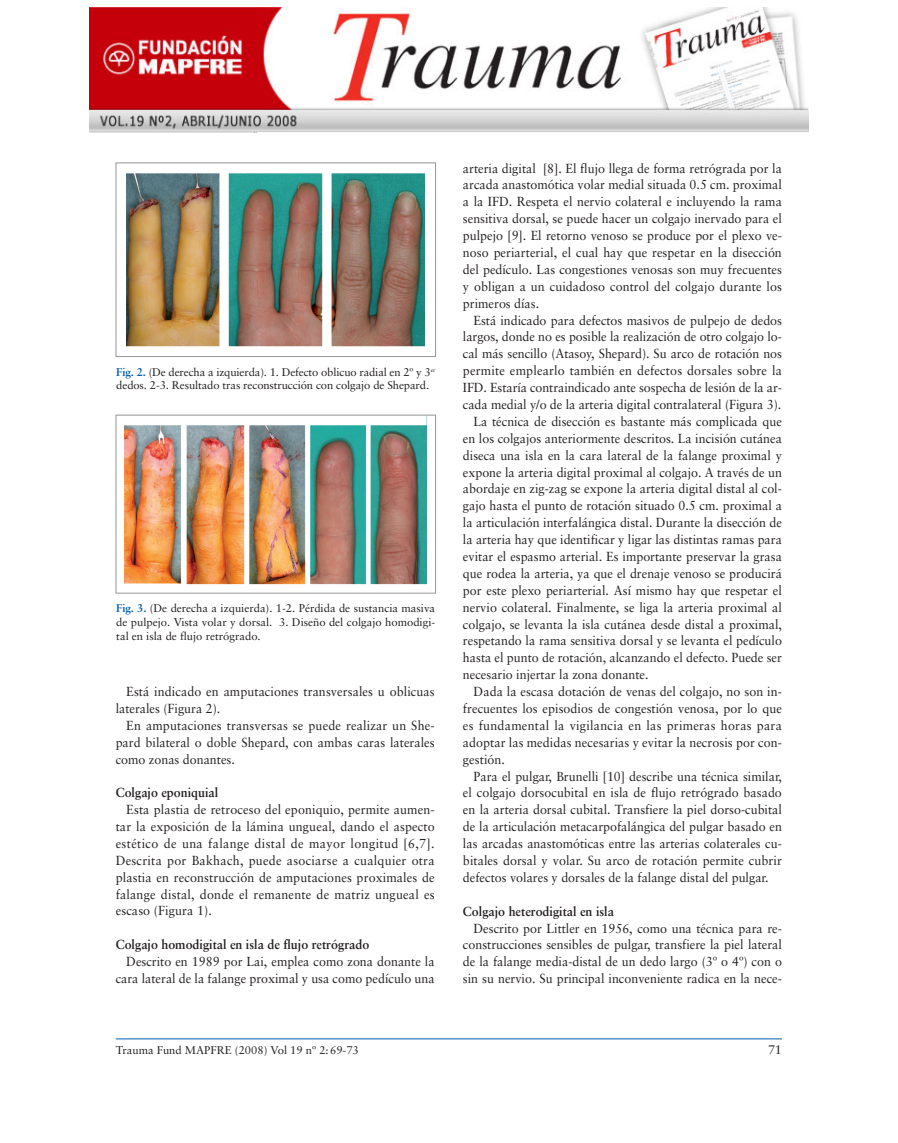
<style>
.page{position:relative;width:898px;height:1143px;background:#fff}
.page>*{position:absolute;margin:0;border:0;box-sizing:border-box;transform-origin:0 0}
.t1{font:13.12px/16.9px "Sabon";color:#231f20;text-align:justify;scale:.95 1}
.t2{font:700 13.12px "Sabon";color:#231f20;scale:.95 1}
.t3{font:13.12px "Sabon";letter-spacing:.02em;color:#231f20;scale:.95 1}
.t4{font:12.5px "Sabon";color:#231f20}
.t5{font:11.25px/13.8px "Sabon";letter-spacing:-.01em;color:#231f20}
.s1{font-weight:700;color:#015dab}
</style>
<div class="page">
<hr style="left:116px;top:1038px;width:666px;height:1px;background:#015dab">
<img style="left:127px;top:173px;width:297px;height:174px">
<div style="left:116px;top:162px;width:320px;height:195px;border:1px solid #939598"></div>
<img style="left:125px;top:425px;width:301px;height:160px">
<div style="left:116px;top:415px;width:320px;height:178px;border:1px solid #939598"></div>
<img style="left:90px;top:7px;width:718px;height:126px">
<p class="t5" style="left:116px;top:365px;width:320px"><span class="s1">Fig. 2.</span> (De derecha a izquierda). 1. Defecto oblicuo radial en 2º y 3<sup>er </sup>dedos. 2-3. Resultado tras reconstrucción con colgajo de Shepard.</p>
<p class="t5" style="left:116px;top:602px;width:320px;text-align:justify"><span class="s1">Fig. 3.</span> (De derecha a izquierda). 1-2. Pérdida de sustancia masiva de pulpejo. Vista volar y dorsal. 3. Diseño del colgajo homodigi&shy;tal en isla de flujo retrógrado.</p>
<p class="t1" style="left:116px;top:684px;width:337px;text-indent:11px">Está indicado en amputaciones transversales u oblicuas laterales (Figura 2).</p>
<p class="t1" style="left:116px;top:717px;width:337px;text-indent:11px">En amputaciones transversas se puede realizar un She&shy;pard bilateral o doble Shepard, con ambas caras laterales como zonas donantes.</p>
<p class="t2" style="left:116px;top:787px;width:109px">Colgajo eponiquial</p>
<p class="t1" style="left:116px;top:802px;width:337px;text-indent:11px">Esta plastia de retroceso del eponiquio, permite aumen&shy;tar la exposición de la lámina ungueal, dando el aspecto estético de una falange distal de mayor longitud [6,7].<br>Descrita por Bakhach, puede asociarse a cualquier otra plastia en reconstrucción de amputaciones proximales de falange distal, donde el remanente de matriz ungueal es escaso (Figura 1).</p>
<p class="t2" style="left:116px;top:939px;width:268px">Colgajo homodigital en isla de flujo retrógrado</p>
<p class="t1" style="left:116px;top:954px;width:337px;text-align:right">Descrito en 1989 por Lai, emplea como zona donante la cara lateral de la falange proximal y usa como pedículo una</p>
<p class="t1" style="left:463px;top:161px;width:337px">arteria digital [8]. El flujo llega de forma retrógrada por la arcada anastomótica volar medial situada 0.5 cm. proximal a la IFD. Respeta el nervio colateral e incluyendo la rama sensitiva dorsal, se puede hacer un colgajo inervado para el pulpejo [9]. El retorno venoso se produce por el plexo ve&shy;noso periarterial, el cual hay que respetar en la disección del pedículo. Las congestiones venosas son muy frecuentes y obligan a un cuidadoso control del colgajo durante los primeros días.</p>
<p class="t1" style="left:474px;top:312px;width:326px">Está indicado para defectos masivos de pulpejo de dedos</p>
<p class="t1" style="left:463px;top:329px;width:337px">largos, donde no es posible la realización de otro colgajo lo-</p>
<p class="t1" style="left:463px;top:346px;width:337px">cal más sencillo (Atasoy, Shepard). Su arco de rotación nos</p>
<p class="t1" style="left:463px;top:363px;width:337px">permite emplearlo también en defectos dorsales sobre la</p>
<p class="t1" style="left:463px;top:380px;width:337px">IFD. Estaría contraindicado ante sospecha de lesión de la ar-</p>
<p class="t1" style="left:463px;top:397px;width:336px">cada medial y/o de la arteria digital contralateral (Figura 3).</p>
<p class="t1" style="left:474px;top:414px;width:326px">La técnica de disección es bastante más complicada que</p>
<p class="t1" style="left:463px;top:431px;width:337px">en los colgajos anteriormente descritos. La incisión cutánea</p>
<p class="t1" style="left:463px;top:447px;width:337px">diseca una isla en la cara lateral de la falange proximal y</p>
<p class="t1" style="left:463px;top:464px;width:337px">expone la arteria digital proximal al colgajo. A través de un</p>
<p class="t1" style="left:463px;top:481px;width:337px">abordaje en zig-zag se expone la arteria digital distal al col-</p>
<p class="t1" style="left:463px;top:498px;width:337px">gajo hasta el punto de rotación situado 0.5 cm. proximal a</p>
<p class="t1" style="left:463px;top:515px;width:337px">la articulación interfalángica distal. Durante la disección de</p>
<p class="t1" style="left:463px;top:532px;width:337px">la arteria hay que identificar y ligar las distintas ramas para</p>
<p class="t1" style="left:463px;top:549px;width:337px">evitar el espasmo arterial. Es importante preservar la grasa</p>
<p class="t1" style="left:463px;top:566px;width:337px">que rodea la arteria, ya que el drenaje venoso se producirá</p>
<p class="t1" style="left:463px;top:583px;width:337px">por este plexo periarterial. Así mismo hay que respetar el</p>
<p class="t1" style="left:463px;top:599px;width:337px">nervio colateral. Finalmente, se liga la arteria proximal al</p>
<p class="t1" style="left:463px;top:616px;width:337px">colgajo, se levanta la isla cutánea desde distal a proximal,</p>
<p class="t1" style="left:463px;top:633px;width:337px">respetando la rama sensitiva dorsal y se levanta el pedículo</p>
<p class="t1" style="left:463px;top:650px;width:337px">hasta el punto de rotación, alcanzando el defecto. Puede ser</p>
<p class="t1" style="left:463px;top:667px;width:197px">necesario injertar la zona donante.</p>
<p class="t1" style="left:474px;top:684px;width:326px">Dada la escasa dotación de venas del colgajo, no son in-</p>
<p class="t1" style="left:463px;top:701px;width:337px">frecuentes los episodios de congestión venosa, por lo que</p>
<p class="t3" style="left:463px;top:719px;width:337px">es fundamental la vigilancia en las primeras horas para</p>
<p class="t1" style="left:463px;top:734px;width:337px">adoptar las medidas necesarias y evitar la necrosis por con-</p>
<p class="t1" style="left:463px;top:751px;width:46px">gestión.</p>
<p class="t1" style="left:474px;top:768px;width:326px">Para el pulgar, Brunelli [10] describe una técnica similar,</p>
<p class="t1" style="left:463px;top:785px;width:337px">el colgajo dorsocubital en isla de flujo retrógrado basado</p>
<p class="t1" style="left:463px;top:802px;width:337px">en la arteria dorsal cubital. Transfiere la piel dorso-cubital</p>
<p class="t1" style="left:463px;top:819px;width:337px">de la articulación metacarpofalángica del pulgar basado en</p>
<p class="t1" style="left:463px;top:836px;width:337px">las arcadas anastomóticas entre las arterias colaterales cu-</p>
<p class="t1" style="left:463px;top:853px;width:337px">bitales dorsal y volar. Su arco de rotación permite cubrir</p>
<p class="t1" style="left:463px;top:869px;width:323px">defectos volares y dorsales de la falange distal del pulgar.</p>
<p class="t2" style="left:463px;top:905px;width:160px">Colgajo heterodigital en isla</p>
<p class="t1" style="left:463px;top:920px;width:337px;text-indent:11px">Descrito por Littler en 1956, como una técnica para re&shy;construcciones sensibles de pulgar, transfiere la piel lateral de la falange media-distal de un dedo largo (3º o 4º) con o sin su nervio. Su principal inconveniente radica en la nece-</p>
<p class="t5" style="left:116px;top:1044px;width:245px">Trauma Fund MAPFRE (2008) Vol 19 nº 2:69-73</p>
<p class="t4" style="left:768px;top:1044px;width:15px">71</p>
</div>
